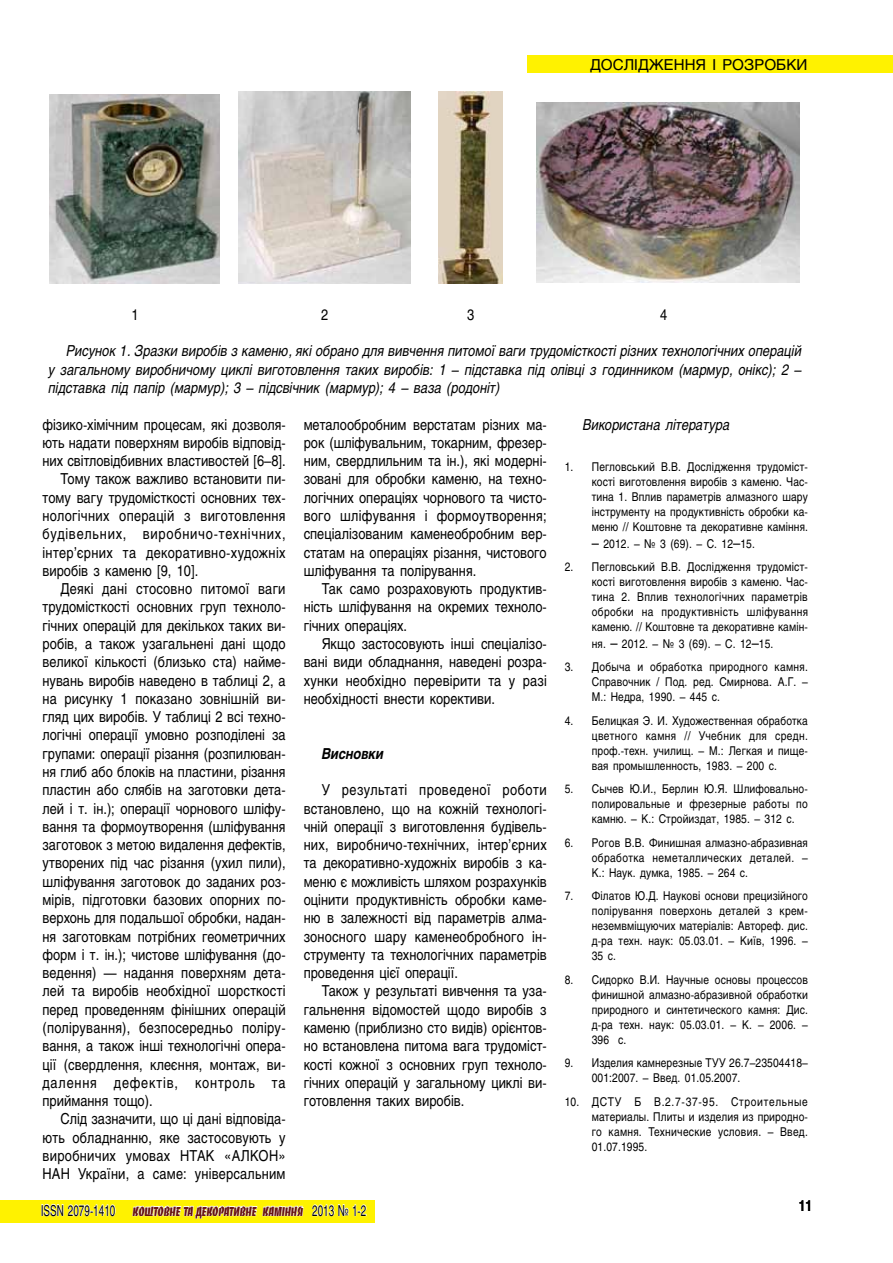
<style>
.page{position:relative;width:893px;height:1263px;background:#fff}
.page>*{position:absolute;margin:0;border:0;box-sizing:border-box;transform-origin:0 0}
.t1{font:15px/18.3px "Helios";color:#000;text-align:justify;scale:.85 1}
.t2{font:italic 15px/18.3px "Helios";color:#000;text-align:justify;scale:.85 1}
.t3{font:15px "Helios";letter-spacing:.025em;color:#000;scale:.85 1}
.t4{font:15px "Helios";letter-spacing:.02em;color:#000;scale:.85 1}
.t5{font:15px "Helios";letter-spacing:.06em;color:#000;scale:.85 1}
.t6{font:15px "Helios";letter-spacing:.065em;color:#000;scale:.85 1}
.t7{font:15px "Helios";color:#000}
.t8{font:italic 700 15px "Helios";color:#000;scale:.85 1}
.t9{font:700 15px "Helios";color:#000;scale:.8 1}
.t10{font:13.5px "Banco Heavy C";color:#671316;scale:.8 1}
.t11{font:12px/15px "Helios";letter-spacing:.01em;color:#000;text-align:justify;scale:.85 1}
.s1{font-size:15px}
.s2{font-family:"Helios";font-size:15px;color:#000}
</style>
<div class="page">
<div style="left:0;top:1200px;width:374px;height:23px;background:#fff200"></div>
<svg style="left:132px;top:1205px;width:172px;height:14px"></svg>
<svg style="left:312px;top:1204px;width:55px;height:12px"></svg>
<svg style="left:42px;top:1204px;width:74px;height:12px"></svg>
<div style="left:527px;top:55px;width:366px;height:17px;background:#fff200"></div>
<img style="left:50px;top:94px;width:170px;height:189px">
<img style="left:238px;top:91px;width:173px;height:192px">
<img style="left:439px;top:91px;width:64px;height:192px">
<img style="left:536px;top:102px;width:263px;height:181px">
<p class="t7" style="left:590px;top:55px;width:219px">ДОСЛІДЖЕННЯ І РОЗРОБКИ</p>
<p class="t1" style="left:131px;top:305px;width:10px">1</p>
<p class="t1" style="left:321px;top:305px;width:10px">2</p>
<p class="t1" style="left:467px;top:305px;width:10px">3</p>
<p class="t1" style="left:660px;top:305px;width:10px">4</p>
<p class="t2" style="left:49px;top:342px;width:887px;text-indent:18px">Рисунок 1. Зразки виробів з каменю, які обрано для вивчення питомої ваги трудомісткості різних технологічних операцій у загальному виробничому циклі виготовлення таких виробів: 1 – підставка під олівці з годинником (мармур, онікс); 2 – підставка під папір (мармур); 3 – підсвічник (мармур); 4 – ваза (родоніт)</p>
<p class="t1" style="left:43px;top:415px;width:288px">фізико-хімічним процесам, які дозволя-</p>
<p class="t1" style="left:43px;top:433px;width:288px">ють надати поверхням виробів відповід-</p>
<p class="t1" style="left:43px;top:451px;width:288px">них світловідбивних властивостей [6–8].</p>
<p class="t1" style="left:61px;top:470px;width:266px">Тому також важливо встановити пи-</p>
<p class="t1" style="left:43px;top:488px;width:288px">тому вагу трудомісткості основних тех-</p>
<p class="t3" style="left:43px;top:507px;width:287px">нологічних операцій з виготовлення</p>
<p class="t5" style="left:43px;top:525px;width:288px">будівельних, виробничо-технічних,</p>
<p class="t3" style="left:43px;top:543px;width:287px">інтер’єрних та декоративно-художніх</p>
<p class="t1" style="left:43px;top:561px;width:185px">виробів з каменю [9, 10].</p>
<p class="t4" style="left:61px;top:580px;width:266px">Деякі дані стосовно питомої ваги</p>
<p class="t1" style="left:43px;top:598px;width:288px">трудомісткості основних груп техноло-</p>
<p class="t1" style="left:43px;top:616px;width:288px">гічних операцій для декількох таких ви-</p>
<p class="t1" style="left:43px;top:634px;width:288px">робів, а також узагальнені дані щодо</p>
<p class="t1" style="left:43px;top:653px;width:288px">великої кількості (близько ста) найме-</p>
<p class="t1" style="left:43px;top:671px;width:288px">нувань виробів наведено в таблиці 2, а</p>
<p class="t1" style="left:43px;top:689px;width:288px">на рисунку 1 показано зовнішній ви-</p>
<p class="t1" style="left:43px;top:707px;width:288px">гляд цих виробів. У таблиці 2 всі техно-</p>
<p class="t1" style="left:43px;top:726px;width:288px">логічні операції умовно розподілені за</p>
<p class="t1" style="left:43px;top:744px;width:288px">групами: операції різання (розпилюван-</p>
<p class="t1" style="left:43px;top:762px;width:287px">ня глиб або блоків на пластини, різання</p>
<p class="t1" style="left:43px;top:781px;width:288px">пластин або слябів на заготовки дета-</p>
<p class="t1" style="left:43px;top:799px;width:287px">лей і т. ін.); операції чорнового шліфу-</p>
<p class="t1" style="left:43px;top:817px;width:288px">вання та формоутворення (шліфування</p>
<p class="t1" style="left:43px;top:835px;width:288px">заготовок з метою видалення дефектів,</p>
<p class="t1" style="left:43px;top:854px;width:288px">утворених під час різання (ухил пили),</p>
<p class="t1" style="left:43px;top:872px;width:288px">шліфування заготовок до заданих роз-</p>
<p class="t1" style="left:43px;top:890px;width:288px">мірів, підготовки базових опорних по-</p>
<p class="t1" style="left:43px;top:909px;width:288px">верхонь для подальшої обробки, надан-</p>
<p class="t1" style="left:43px;top:927px;width:288px">ня заготовкам потрібних геометричних</p>
<p class="t1" style="left:43px;top:945px;width:288px">форм і т. ін.); чистове шліфування (до-</p>
<p class="t1" style="left:43px;top:963px;width:288px">ведення) — надання поверхням дета-</p>
<p class="t1" style="left:43px;top:982px;width:287px">лей та виробів необхідної шорсткості</p>
<p class="t1" style="left:43px;top:1000px;width:288px">перед проведенням фінішних операцій</p>
<p class="t4" style="left:43px;top:1019px;width:288px">(полірування), безпосередньо поліру-</p>
<p class="t1" style="left:43px;top:1037px;width:288px">вання, а також інші технологічні опера-</p>
<p class="t1" style="left:43px;top:1055px;width:288px">ції (свердлення, клеєння, монтаж, ви-</p>
<p class="t6" style="left:43px;top:1073px;width:288px">далення дефектів, контроль та</p>
<p class="t1" style="left:43px;top:1091px;width:131px">приймання тощо).</p>
<p class="t1" style="left:61px;top:1110px;width:266px">Слід зазначити, що ці дані відповіда-</p>
<p class="t1" style="left:43px;top:1128px;width:287px">ють обладнанню, яке застосовують у</p>
<p class="t3" style="left:43px;top:1147px;width:288px">виробничих умовах НТАК «АЛКОН»</p>
<p class="t1" style="left:43px;top:1165px;width:287px">НАН України, а саме: універсальним</p>
<p class="t1" style="left:304px;top:415px;width:288px">металообробним верстатам різних ма&shy;рок (шліфувальним, токарним, фрезер&shy;ним, свердлильним та ін.), які модерні&shy;зовані для обробки каменю, на техно&shy;логічних операціях чорнового та чисто&shy;вого шліфування і формоутворення; спеціалізованим каменеобробним вер&shy;статам на операціях різання, чистового шліфування та полірування.</p>
<p class="t1" style="left:304px;top:579px;width:288px;text-indent:18px">Так само розраховують продуктив&shy;ність шліфування на окремих техноло&shy;гічних операціях.</p>
<p class="t1" style="left:304px;top:634px;width:288px;text-indent:18px">Якщо застосовують інші спеціалізо&shy;вані види обладнання, наведені розра&shy;хунки необхідно перевірити та у разі необхідності внести корективи.</p>
<p class="t8" style="left:322px;top:745px;width:74px">Висновки</p>
<p class="t1" style="left:304px;top:781px;width:288px;text-indent:18px">У результаті проведеної роботи встановлено, що на кожній технологі&shy;чній операції з виготовлення будівель&shy;них, виробничо-технічних, інтер’єрних та декоративно-художніх виробів з ка&shy;меню є можливість шляхом розрахунків оцінити продуктивність обробки каме&shy;ню в залежності від параметрів алма&shy;зоносного шару каменеобробного ін&shy;струменту та технологічних параметрів проведення цієї операції.</p>
<p class="t1" style="left:304px;top:982px;width:288px;text-indent:18px">Також у результаті вивчення та уза&shy;гальнення відомостей щодо виробів з каменю (приблизно сто видів) орієнтов&shy;но встановлена питома вага трудоміст&shy;кості кожної з основних груп техноло&shy;гічних операцій у загальному циклі ви&shy;готовлення таких виробів.</p>
<p class="t2" style="left:583px;top:415px;width:175px">Використана література</p>
<p class="t11" style="left:592px;top:459px;width:256px;text-indent:-27px">1. Пегловський В.В. Дослідження трудоміст&shy;кості виготовлення виробів з каменю. Час&shy;тина 1. Вплив параметрів алмазного шару інструменту на продуктивність обробки ка&shy;меню // Коштовне та декоративне каміння.</p>
<p class="t11" style="left:592px;top:536px;width:193px"><span class="s1">–</span> 2012. – № 3 (69). – С. 12<span class="s1">–</span>15.</p>
<p class="t11" style="left:592px;top:559px;width:256px;text-indent:-27px">2. Пегловський В.В. Дослідження трудоміст&shy;кості виготовлення виробів з каменю. Час&shy;тина 2. Вплив технологічних параметрів обробки на продуктивність шліфування каменю. // Коштовне та декоративне камін-</p>
<p class="t11" style="left:592px;top:636px;width:215px">ня. <span class="s1">–</span> 2012. – № 3 (69). – С. 12<span class="s1">–</span>15.</p>
<p class="t11" style="left:592px;top:659px;width:256px;text-indent:-27px">3. Добыча и обработка природного камня.<br>Справочник / Под. ред. Смирнова. А.Г. – М.: Недра, 1990. – 445 с.</p>
<p class="t11" style="left:592px;top:713px;width:256px;text-indent:-27px">4. Белицкая Э. И. Художественная обработка цветного камня // Учебник для средн. проф.-техн. училищ. – М.: Легкая и пище&shy;вая промышленность, 1983. – 200 с.</p>
<p class="t11" style="left:592px;top:781px;width:256px;text-indent:-27px">5. Сычев Ю.И., Берлин Ю.Я. Шлифовально&shy;полировальные и фрезерные работы по камню. – К.: Стройиздат, 1985. – 312 с.</p>
<p class="t11" style="left:592px;top:835px;width:256px;text-indent:-27px">6. Рогов В.В. Финишная алмазно-абразивная обработка неметаллических деталей. – К.: Наук. думка, 1985. – 264 с.</p>
<p class="t11" style="left:592px;top:888px;width:256px;text-indent:-27px">7. Філатов Ю.Д. Наукові основи прецизійного полірування поверхонь деталей з крем&shy;неземвміщуючих матеріалів: Автореф. дис. д-ра техн. наук: 05.03.01. – Київ, 1996. – 35 с.</p>
<p class="t11" style="left:592px;top:972px;width:256px;text-indent:-27px">8. Сидорко В.И. Научные основы процессов финишной алмазно-абразивной обработки природного и синтетического камня: Дис. д-ра техн. наук: 05.03.01. – К. – 2006. – 396 с.</p>
<p class="t11" style="left:592px;top:1055px;width:256px;text-indent:-27px">9. Изделия камнерезные ТУУ 26.7–23504418–<br>001:2007. – Введ. 01.05.2007.</p>
<p class="t11" style="left:592px;top:1094px;width:256px;text-indent:-27px">10. ДСТУ Б В.2.7-37-95. Строительные материалы. Плиты и изделия из природно&shy;го камня. Технические условия. – Введ.<br>01.07.1995.</p>
<p class="t10" style="left:265px;top:1203px;width:125px">каміння <span class="s2">2012 № 1</span></p>
<p class="t9" style="left:799px;top:1197px;width:18px">11</p>
<p class="t10" style="left:41px;top:1203px;width:408px"><span class="s2">ISSN 2079-1410</span> коштовне та декоративне каміння <span class="s2">2013 № 1-2</span></p>
</div>
